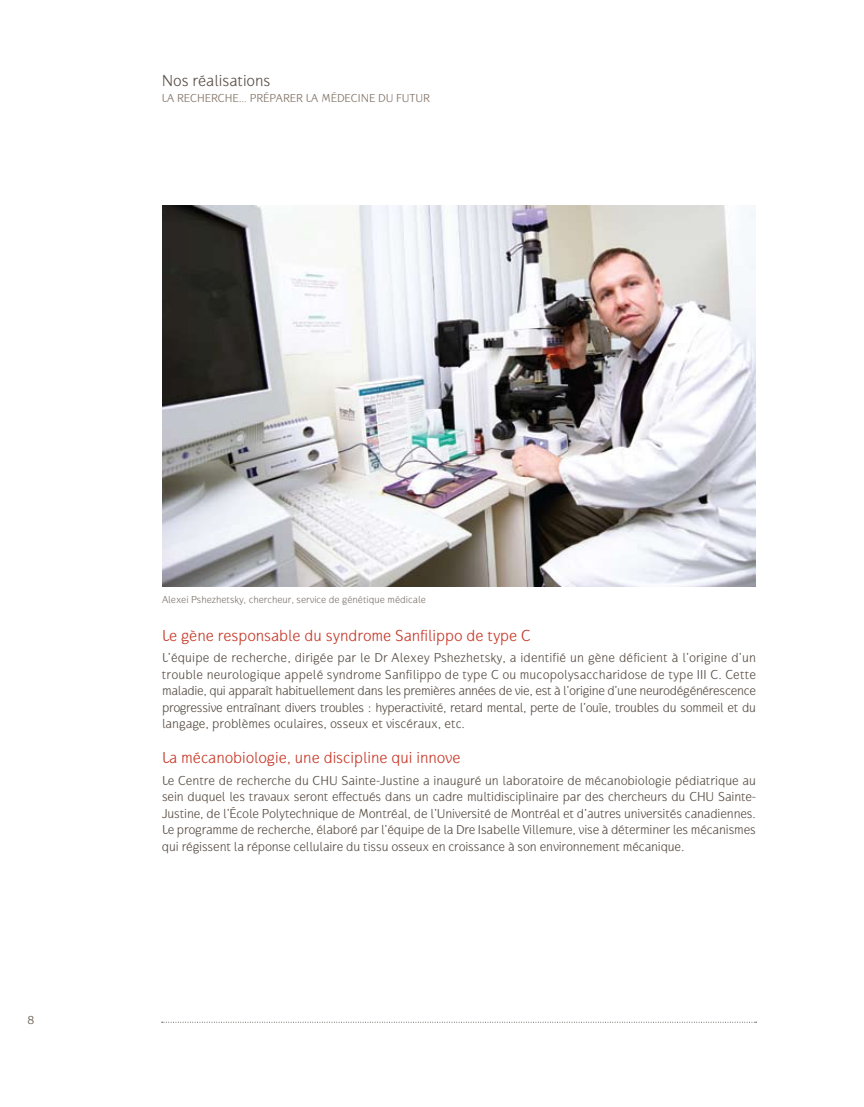
<style>
.page{position:relative;width:864px;height:1107px;background:#fff}
.page>*{position:absolute;margin:0;border:0;box-sizing:border-box;transform-origin:0 0}
.t1{font:16.5px "Gauntlet Classic";color:#c63929}
.t2{font:16.5px "Gauntlet Classic";color:#594e45}
.t3{font:13.5px/16.5px "Gauntlet Classic";letter-spacing:-.01em;color:#594e45;text-align:justify}
.t4{font:12px "Gauntlet Classic";color:#827467}
.t5{font:12px "Gauntlet Classic";color:#594e45}
.t6{font:10.5px "Gauntlet Classic";color:#7e746b}
</style>
<div class="page">
<svg style="left:162px;top:1022px;width:595px;height:1px"></svg>
<img style="left:163px;top:205px;width:593px;height:381px">
<p class="t2" style="left:162px;top:70px;width:110px">N os réalisations</p>
<p class="t4" style="left:162px;top:91px;width:96px">LA RECHERCHE… PRÉPARER</p>
<p class="t4" style="left:306px;top:91px;width:33px">LA MÉDECINE</p>
<p class="t4" style="left:378px;top:91px;width:32px">DU FUTUR</p>
<p class="t5" style="left:28px;top:1013px;width:8px">8</p>
<p class="t6" style="left:162px;top:594px;width:265px">Alexei Pshezhetsky, chercheur, service de génétique médicale</p>
<p class="t1" style="left:162px;top:626px;width:369px">Le gène responsable du syndrome Sanfilippo de type C</p>
<p class="t3" style="left:162px;top:650px;width:596px">L’équipe de recherche, dirigée par le Dr Alexey Pshezhetsky, a identifié un gène déficient à l’origine d’un trouble neurologique appelé syndrome Sanfilippo de type C ou mucopolysaccharidose de type III C. Cette maladie, qui apparaît habituellement dans les premières années de vie, est à l’origine d’une neurodégénérescence progressive entraînant divers troubles : hyperactivité, retard mental, perte de l’ouïe, troubles du sommeil et du langage, problèmes oculaires, osseux et viscéraux, etc.</p>
<p class="t1" style="left:162px;top:748px;width:300px">La mécanobiologie, une discipline qui innove</p>
<p class="t3" style="left:162px;top:772px;width:596px">Le Centre de recherche du CHU Sainte-Justine a inauguré un laboratoire de mécanobiologie pédiatrique au sein duquel les travaux seront effectués dans un cadre multidisciplinaire par des chercheurs du CHU Sainte-Justine, de l’École Polytechnique de Montréal, de l’U niversité de Montréal et d’autres universités canadiennes.<br>Le programme de recherche, élaboré par l’équipe de la Dre Isabelle Villemure, vise à déterminer les mécanismes qui régissent la réponse cellulaire du tissu osseux en croissance à son environnement mécanique.</p>
</div>
